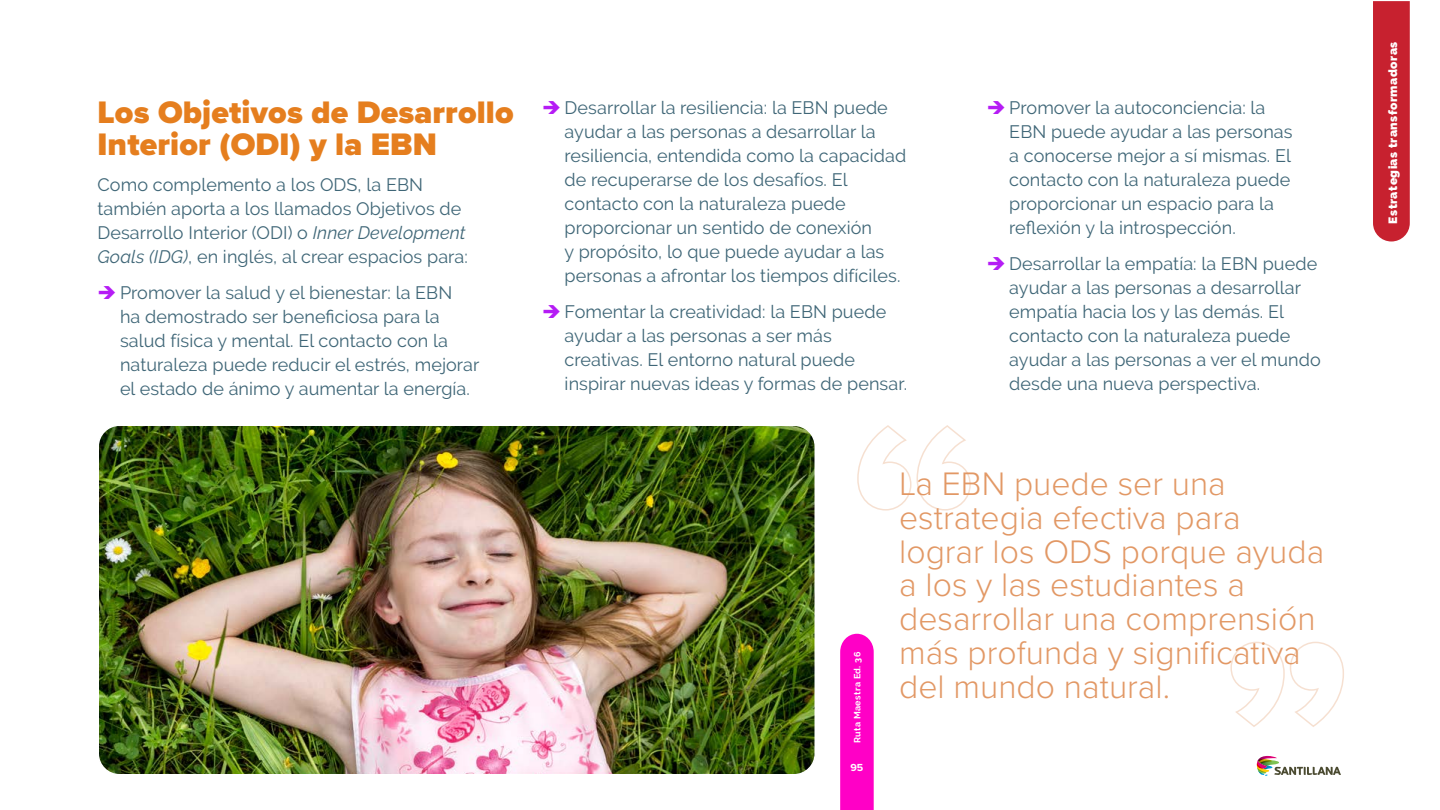
<style>
.page{position:relative;width:1440px;height:810px;background:#fff}
.page>*{position:absolute;margin:0;border:0;box-sizing:border-box;transform-origin:0 0}
.t1{font:300 33.75px/33.8px "Proxima Nova";color:#e29865}
.t2{font:900 32.25px/32.2px "Proxima Nova";letter-spacing:.005em;color:#e57e1e}
.t3{font:18px/24px "Raleway";letter-spacing:.005em;color:#3f6677}
.t4{font:900 12px "Raleway";letter-spacing:.04em;color:#fff}
.t5{font:700 10.65px "Proxima Nova";color:#fff}
.t6{font:700 9px "Raleway";letter-spacing:.04em;color:#fff}
.s1{font-style:italic}
</style>
<div class="page">
<img style="left:100px;top:428px;width:713px;height:345px">
<div style="left:97px;top:425px;width:719px;height:351px;border:2px solid #fff;border-radius:21px"></div>
<svg style="left:857px;top:425px;width:114px;height:86px"></svg>
<svg style="left:1230px;top:641px;width:114px;height:86px"></svg>
<svg style="left:840px;top:634px;width:34px;height:176px;background:#ff08c7"></svg>
<svg style="left:1256px;top:755px;width:85px;height:21px"></svg>
<div style="left:1373px;top:1px;width:37px;height:241px;background:#c7212f"></div>
<h2 class="t2" style="left:98px;top:96px;width:418px">Los Objetivos de Desarrollo<br>Interior (ODI) y la EBN</h2>
<p class="t3" style="left:98px;top:173px;width:372px">Como complemento a los ODS, la EBN también aporta a los llamados Objetivos de Desarrollo Interior (ODI) o <span class="s1">Inner Development Goals (IDG)</span>, en inglés, al crear espacios para:</p>
<p class="t3" style="left:120px;top:281px;width:361px">Promover la salud y el bienestar: la EBN<br>ha demostrado ser beneficiosa para la salud física y mental. El contacto con la naturaleza puede reducir el estrés, mejorar el estado de ánimo y aumentar la energía.</p>
<p class="t3" style="left:565px;top:96px;width:343px">Desarrollar la resiliencia: la EBN puede ayudar a las personas a desarrollar la resiliencia, entendida como la capacidad de recuperarse de los desafíos. El contacto con la naturaleza puede proporcionar un sentido de conexión<br>y propósito, lo que puede ayudar a las personas a afrontar los tiempos difíciles.</p>
<p class="t3" style="left:565px;top:300px;width:344px">Fomentar la creatividad: la EBN puede ayudar a las personas a ser más creativas. El entorno natural puede inspirar nuevas ideas y formas de pensar.</p>
<p class="t3" style="left:1009px;top:96px;width:285px">Promover la autoconciencia: la<br>EBN puede ayudar a las personas a conocerse mejor a sí mismas. El contacto con la naturaleza puede proporcionar un espacio para la reflexión y la introspección.</p>
<p class="t3" style="left:1009px;top:252px;width:313px">Desarrollar la empatía: la EBN puede ayudar a las personas a desarrollar empatía hacia los y las demás. El contacto con la naturaleza puede ayudar a las personas a ver el mundo desde una nueva perspectiva.</p>
<p class="t6" style="left:852px;top:743px;width:93px;rotate:-90deg">Ruta Maestra Ed. 36</p>
<p class="t5" style="left:850px;top:759px;width:14px">95</p>
<h1 class="t1" style="left:899px;top:465px;width:427px">La EBN puede ser una estrategia efectiva para lograr los ODS porque ayuda a los y las estudiantes a desarrollar una comprensión más profunda y significativa del mundo natural.</h1>
<p class="t4" style="left:1386px;top:224px;width:183px;rotate:-90deg">Estrategias transformadoras</p>
</div>
